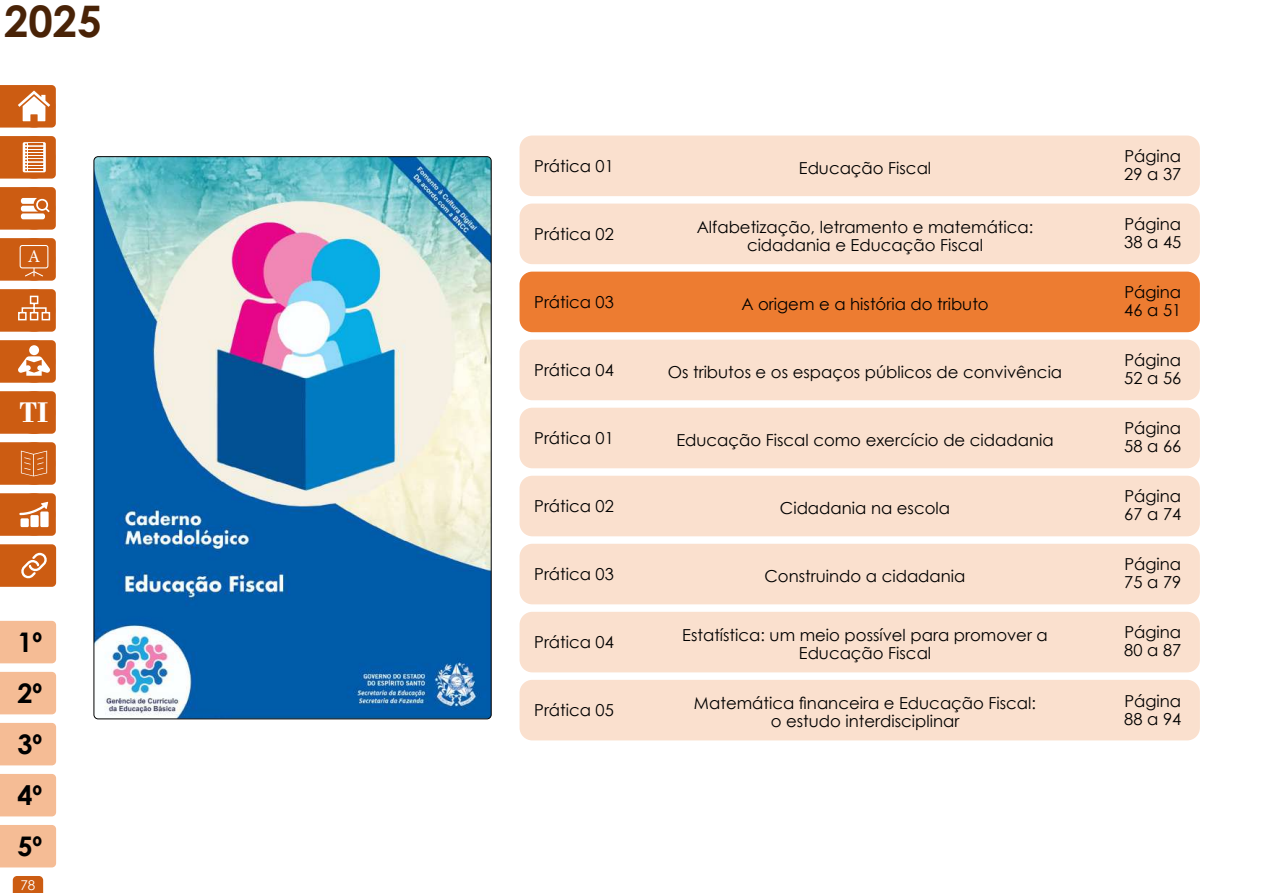
<style>
.page{position:relative;width:1263px;height:893px;background:#fff}
.page>*{position:absolute;margin:0;border:0;box-sizing:border-box;transform-origin:0 0}
.t1{font:700 43.5px "Century Gothic";color:#492307}
.t2{font:700 29.85px "Bodoni";color:#fff}
.t3{font:700 27px/51px "Century Gothic";color:#000;text-align:justify}
.t4{font:18px "Minion Pro";color:#fff}
.t5{font:16.5px/18px "Century Gothic";color:#000}
.t6{font:13.5px "Century Gothic";color:#fff}
</style>
<div class="page">
<svg style="left:0;top:85px;width:56px;height:43px"></svg>
<svg style="left:0;top:136px;width:56px;height:43px;background:#d4783b"></svg>
<svg style="left:0;top:187px;width:56px;height:43px;background:#d47639"></svg>
<svg style="left:0;top:238px;width:56px;height:43px;background:#cf6722"></svg>
<svg style="left:0;top:289px;width:56px;height:43px;background:#d16d2c"></svg>
<svg style="left:0;top:340px;width:56px;height:43px;background:#d5793c"></svg>
<svg style="left:0;top:493px;width:56px;height:43px;background:#d4783b"></svg>
<svg style="left:0;top:391px;width:56px;height:43px"></svg>
<div style="left:13px;top:391px;width:42px;height:43px;background:#cc5c12;border-radius:50%"></div>
<svg style="left:0;top:442px;width:56px;height:43px;background:#cf6620"></svg>
<div style="left:0;top:621px;width:56px;height:42px;background:#f5bc95"></div>
<div style="left:0;top:672px;width:56px;height:42px;background:#f5bc95"></div>
<div style="left:0;top:723px;width:56px;height:42px;background:#f5bc95"></div>
<div style="left:0;top:774px;width:56px;height:42px;background:#f5bc95"></div>
<div style="left:0;top:825px;width:56px;height:42px;background:#f5bc95"></div>
<svg style="left:0;top:544px;width:56px;height:43px;background:#d06b28"></svg>
<svg style="left:13px;top:876px;width:30px;height:17px"></svg>
<div style="left:519px;top:136px;width:681px;height:60px;background:#fae0ce;border-radius:13px"></div>
<div style="left:519px;top:204px;width:681px;height:60px;background:#fae0ce;border-radius:13px"></div>
<div style="left:519px;top:272px;width:681px;height:60px;background:#ed7c31;border-radius:13px"></div>
<div style="left:519px;top:340px;width:681px;height:60px;background:#fae0ce;border-radius:13px"></div>
<div style="left:519px;top:408px;width:681px;height:60px;background:#fae0ce;border-radius:13px"></div>
<div style="left:519px;top:476px;width:681px;height:60px;background:#fae0ce;border-radius:13px"></div>
<div style="left:519px;top:544px;width:681px;height:60px;background:#fae0ce;border-radius:13px"></div>
<div style="left:519px;top:612px;width:681px;height:60px;background:#fae0ce;border-radius:13px"></div>
<div style="left:519px;top:680px;width:681px;height:60px;background:#fae0ce;border-radius:13px"></div>
<img style="left:94px;top:157px;width:396px;height:562px">
<h1 class="t1" style="left:4px;top:-12px;width:99px">2025</h1>
<p class="t4" style="left:28px;top:244px;width:14px">A</p>
<h2 class="t2" style="left:19px;top:395px;width:30px">TI</h2>
<h3 class="t3" style="left:17px;top:616px;width:26px">1º 2º 3º 4º 5º</h3>
<p class="t6" style="left:20px;top:875px;width:16px">78</p>
<p class="t5" style="left:534px;top:157px;width:81px">Prática 01</p>
<p class="t5" style="left:534px;top:225px;width:81px">Prática 02</p>
<p class="t5" style="left:534px;top:293px;width:81px">Prática 03</p>
<p class="t5" style="left:534px;top:361px;width:81px">Prática 04</p>
<p class="t5" style="left:534px;top:429px;width:81px">Prática 01</p>
<p class="t5" style="left:534px;top:497px;width:81px">Prática 02</p>
<p class="t5" style="left:534px;top:565px;width:81px">Prática 03</p>
<p class="t5" style="left:534px;top:633px;width:81px">Prática 04</p>
<p class="t5" style="left:534px;top:701px;width:81px">Prática 05</p>
<p class="t5" style="left:799px;top:158px;width:134px">Educação Fiscal</p>
<p class="t5" style="left:697px;top:217px;width:338px;text-align:center">Alfabetização, letramento e matemática: cidadania e Educação Fiscal</p>
<p class="t5" style="left:741px;top:294px;width:249px">A origem e a história do tributo</p>
<p class="t5" style="left:668px;top:362px;width:396px">Os tributos e os espaços públicos de convivência</p>
<p class="t5" style="left:676px;top:431px;width:379px">Educação Fiscal como exercício de cidadania</p>
<p class="t5" style="left:780px;top:499px;width:172px">Cidadania na escola</p>
<p class="t5" style="left:764px;top:567px;width:202px">Construindo a cidadania</p>
<p class="t5" style="left:682px;top:626px;width:367px;text-align:center">Estatística: um meio possível para promover a<br>Educação Fiscal</p>
<p class="t5" style="left:694px;top:694px;width:344px;text-align:center">Matemática financeira e Educação Fiscal: o estudo interdisciplinar</p>
<p class="t5" style="left:1124px;top:147px;width:58px">Página<br>29 a 37</p>
<p class="t5" style="left:1124px;top:215px;width:58px">Página<br>38 a 45</p>
<p class="t5" style="left:1124px;top:283px;width:58px">Página<br>46 a 51</p>
<p class="t5" style="left:1124px;top:351px;width:58px">Página<br>52 a 56</p>
<p class="t5" style="left:1124px;top:419px;width:58px">Página<br>58 a 66</p>
<p class="t5" style="left:1124px;top:487px;width:58px">Página<br>67 a 74</p>
<p class="t5" style="left:1124px;top:555px;width:58px">Página<br>75 a 79</p>
<p class="t5" style="left:1124px;top:623px;width:58px">Página<br>80 a 87</p>
<p class="t5" style="left:1124px;top:691px;width:58px">Página<br>88 a 94</p>
</div>
